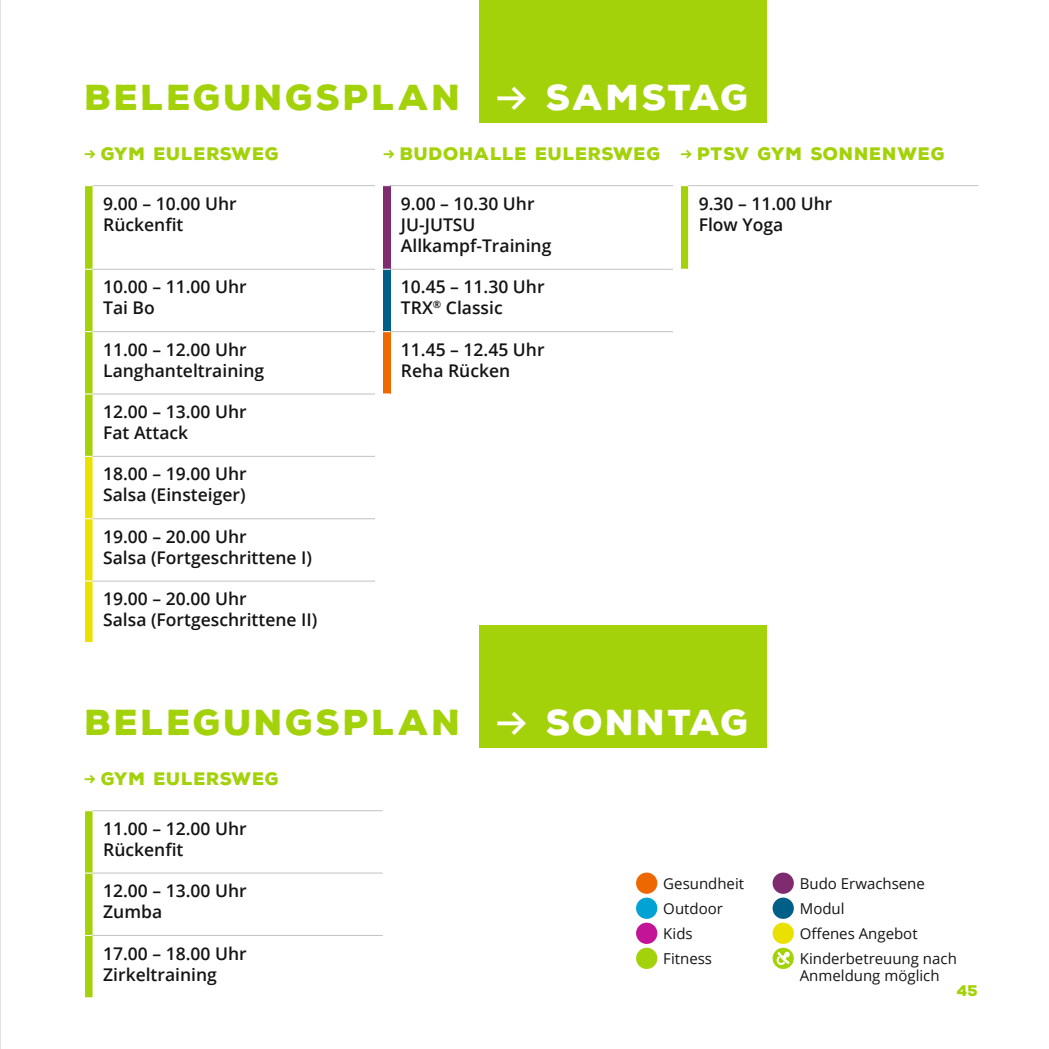
<style>
.page{position:relative;width:1049px;height:1049px;background:#fff}
.page>*{position:absolute;margin:0;border:0;box-sizing:border-box;transform-origin:0 0}
.t1{font:900 35px "Nexa Rust Sans";letter-spacing:.07em;color:#a3d20b}
.t2{font:600 17.5px/21px "Open Sans";color:#131413}
.t3{font:900 17.5px "Nexa Rust Sans";letter-spacing:.04em;color:#a3d20b}
.t4{font:15px/24.8px "Open Sans";color:#131413}
.t5{font:900 15px "Nexa Rust Sans";color:#a3d20b}
.s1{font-family:"Klavika Arrows";font-weight:700;color:#fff}
.s2{color:#fff}
.s3{font-family:"Klavika Arrows";font-weight:700}
</style>
<div class="page">
<div style="left:479px;top:0;width:287px;height:123px;background:#a3d20b"></div>
<svg style="left:85px;top:186px;width:603px;height:270px"></svg>
<div style="left:383px;top:186px;width:7px;height:83px;background:#7e2c6f"></div>
<svg style="left:383px;top:270px;width:305px;height:186px"></svg>
<div style="left:383px;top:332px;width:7px;height:62px;background:#ee6800"></div>
<hr style="left:93px;top:331px;width:290px;height:1px;background:#c4c5c5">
<hr style="left:390px;top:331px;width:291px;height:1px;background:#c4c5c5">
<hr style="left:93px;top:393px;width:290px;height:1px;background:#c4c5c5">
<hr style="left:93px;top:456px;width:290px;height:1px;background:#c4c5c5">
<hr style="left:93px;top:518px;width:290px;height:1px;background:#c4c5c5">
<hr style="left:93px;top:580px;width:290px;height:2px;background:#c4c5c5">
<svg style="left:85px;top:456px;width:8px;height:187px"></svg>
<hr style="left:93px;top:185px;width:290px;height:1px;background:#c4c5c5">
<hr style="left:390px;top:185px;width:291px;height:1px;background:#c4c5c5">
<hr style="left:688px;top:185px;width:290px;height:1px;background:#c4c5c5">
<hr style="left:93px;top:269px;width:290px;height:1px;background:#c4c5c5">
<hr style="left:390px;top:269px;width:291px;height:1px;background:#c4c5c5">
<hr style="left:0;top:0;width:1px;height:1049px;background:#c4c5c5">
<div style="left:375px;top:130px;width:8px;height:760px;background:#fff"></div>
<div style="left:673px;top:130px;width:8px;height:760px;background:#fff"></div>
<hr style="left:93px;top:935px;width:290px;height:1px;background:#c4c5c5">
<hr style="left:93px;top:810px;width:290px;height:1px;background:#c4c5c5">
<hr style="left:93px;top:872px;width:290px;height:1px;background:#c4c5c5">
<svg style="left:85px;top:810px;width:8px;height:188px;background:#aad51e"></svg>
<div style="left:479px;top:625px;width:287px;height:123px;background:#a3d20b"></div>
<div style="left:636px;top:872px;width:21px;height:22px;background:#ee6800;border-radius:50%"></div>
<div style="left:636px;top:948px;width:21px;height:21px;background:#a3d20b;border-radius:50%"></div>
<div style="left:636px;top:923px;width:21px;height:21px;background:#c31498;border-radius:50%"></div>
<div style="left:636px;top:897px;width:21px;height:22px;background:#00a3d3;border-radius:50%"></div>
<div style="left:772px;top:897px;width:22px;height:22px;background:#005f87;border-radius:50%"></div>
<div style="left:772px;top:923px;width:22px;height:21px;background:#ebe100;border-radius:50%"></div>
<div style="left:772px;top:872px;width:22px;height:22px;background:#7e2c6f;border-radius:50%"></div>
<svg style="left:772px;top:948px;width:22px;height:21px"></svg>
<svg style="left:776px;top:951px;width:14px;height:14px"></svg>
<h1 class="t1" style="left:85px;top:74px;width:665px">BELEGUNGSPLAN <span class="s1">B</span> <span class="s2">SAMSTAG</span></h1>
<p class="t3" style="left:84px;top:142px;width:197px"><span class="s3">b</span> GYM EULERSWEG</p>
<p class="t3" style="left:383px;top:142px;width:279px"><span class="s3">b</span> BUDOHALLE EULERSWEG</p>
<p class="t3" style="left:680px;top:142px;width:266px"><span class="s3">b</span> PTSV GYM SONNENWEG</p>
<p class="t2" style="left:103px;top:192px;width:135px">9.00 – 10.00 Uhr<br>Rückenfit</p>
<p class="t2" style="left:401px;top:192px;width:152px">9.00 – 10.30 Uhr<br>JU-JUTSU<br>Allkampf-Training</p>
<p class="t2" style="left:699px;top:192px;width:135px">9.30 – 11.00 Uhr<br>Flow Yoga</p>
<p class="t2" style="left:103px;top:276px;width:145px">10.00 – 11.00 Uhr<br>Tai Bo</p>
<p class="t2" style="left:401px;top:276px;width:145px">10.45 – 11.30 Uhr<br>TRX<sup>®</sup> Classic</p>
<p class="t2" style="left:103px;top:338px;width:162px">11.00 – 12.00 Uhr<br>Langhanteltraining</p>
<p class="t2" style="left:401px;top:338px;width:145px">11.45 – 12.45 Uhr<br>Reha Rücken</p>
<p class="t2" style="left:103px;top:401px;width:145px">12.00 – 13.00 Uhr<br>Fat Attack</p>
<p class="t2" style="left:103px;top:463px;width:145px">18.00 – 19.00 Uhr<br>Salsa (Einsteiger)</p>
<p class="t2" style="left:103px;top:526px;width:210px">19.00 – 20.00 Uhr<br>Salsa (Fortgeschrittene I)</p>
<p class="t2" style="left:103px;top:588px;width:216px">19.00 – 20.00 Uhr<br>Salsa (Fortgeschrittene II)</p>
<h1 class="t1" style="left:85px;top:699px;width:665px">BELEGUNGSPLAN <span class="s1">B</span> <span class="s2">SONNTAG</span></h1>
<p class="t3" style="left:84px;top:767px;width:197px"><span class="s3">b</span> GYM EULERSWEG</p>
<p class="t2" style="left:103px;top:817px;width:145px">11.00 – 12.00 Uhr<br>Rückenfit</p>
<p class="t2" style="left:103px;top:880px;width:145px">12.00 – 13.00 Uhr<br>Zumba</p>
<p class="t2" style="left:103px;top:942px;width:145px">17.00 – 18.00 Uhr<br>Zirkeltraining</p>
<p class="t4" style="left:663px;top:871px;width:82px">Gesundheit</p>
<p class="t4" style="left:800px;top:871px;width:127px">Budo Erwachsene</p>
<p class="t4" style="left:663px;top:896px;width:61px">Outdoor</p>
<p class="t4" style="left:800px;top:896px;width:119px">Modul<br>Offenes Angebot</p>
<p class="t4" style="left:663px;top:921px;width:31px">Kids</p>
<p class="t4" style="left:663px;top:946px;width:50px">Fitness</p>
<p class="t4" style="left:800px;top:950px;width:159px;line-height:16.2px">Kinderbetreuung nach<br>Anmeldung möglich</p>
<p class="t5" style="left:957px;top:980px;width:23px">45</p>
</div>
